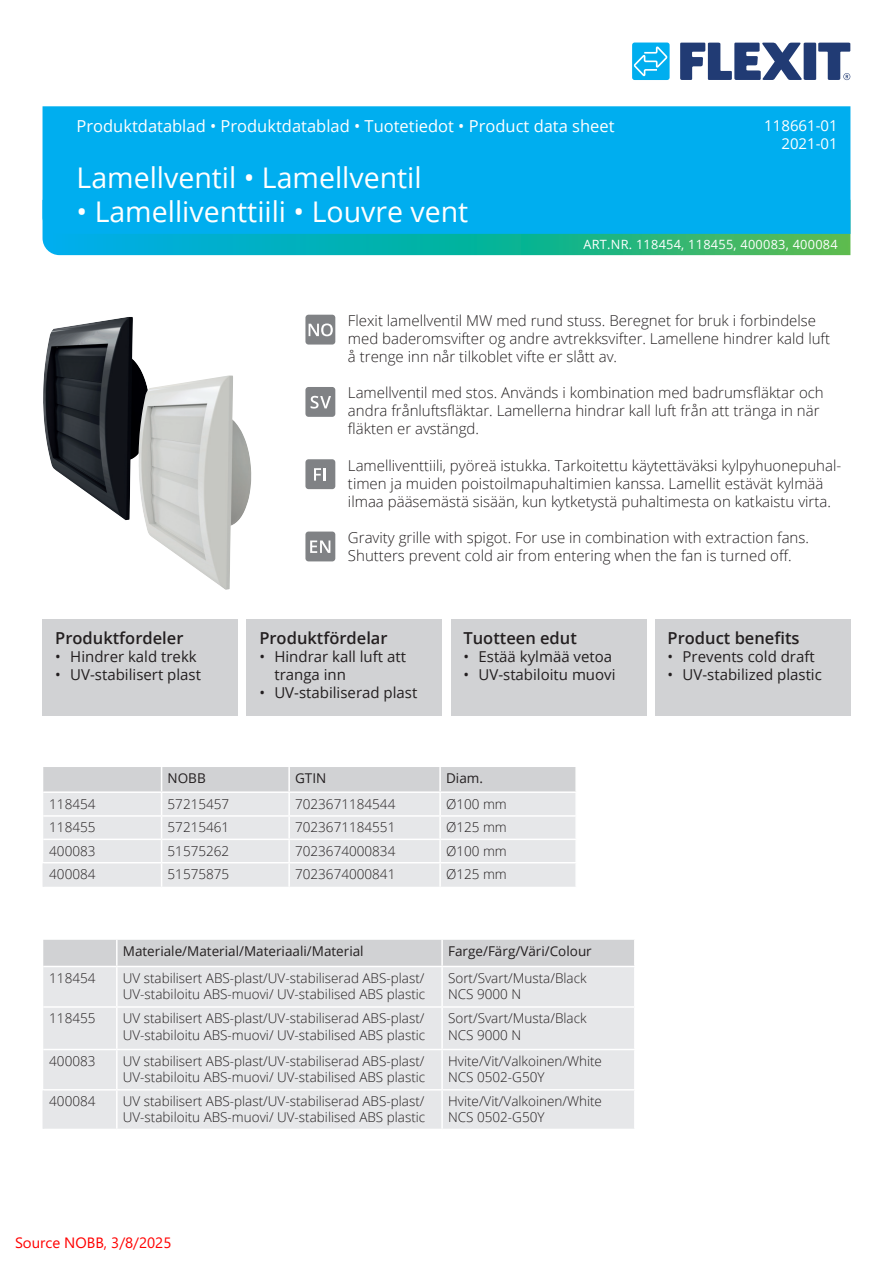
<style>
.page{position:relative;width:893px;height:1263px;background:#fff}
.page>*{position:absolute;margin:0;border:0;box-sizing:border-box;transform-origin:0 0}
.t1{font:28.5px "Open Sans";color:#fff}
.t2{font:16.5px "Open Sans";color:#fff}
.t3{font:600 16.5px "Open Sans";color:#231f20}
.t4{font:300 15px/18px "Open Sans";color:#231f20}
.t5{font:15px/18px "Open Sans";color:#231f20}
.t6{font:15px "Segoe WP";color:#f00}
.t7{font:15px/18px "Open Sans";color:#fff;text-align:right}
.t8{font:300 13.5px/16.2px "Open Sans";color:#231f20}
.t9{font:13.5px "Open Sans";color:#231f20}
.t10{font:12.75px "Open Sans";letter-spacing:.02em;color:#fff}
</style>
<div class="page">
<svg style="left:680px;top:43px;width:170px;height:37px"></svg>
<div style="left:632px;top:43px;width:38px;height:37px;background:#00aeef;border-radius:3px"></div>
<svg style="left:634px;top:46px;width:34px;height:30px"></svg>
<svg style="left:43px;top:234px;width:807px;height:21px;background:#16b3a0"></svg>
<div style="left:43px;top:106px;width:807px;height:128px;background:#00aeef"></div>
<div style="left:43px;top:619px;width:195px;height:96px;background:#d1d2d4"></div>
<svg style="left:43px;top:767px;width:533px;height:120px;background:#e3e3e5"></svg>
<hr style="left:289px;top:838px;width:151px;height:2px;background:#fff">
<hr style="left:288px;top:840px;width:2px;height:22px;background:#fff">
<hr style="left:440px;top:838px;width:137px;height:2px;background:#fff">
<hr style="left:439px;top:840px;width:2px;height:22px;background:#fff">
<hr style="left:575px;top:840px;width:2px;height:22px;background:#fff">
<div style="left:247px;top:619px;width:195px;height:96px;background:#d1d2d4"></div>
<div style="left:451px;top:619px;width:195px;height:96px;background:#d1d2d4"></div>
<div style="left:655px;top:619px;width:195px;height:96px;background:#d1d2d4"></div>
<div style="left:305px;top:315px;width:30px;height:30px;background:#808285;border-radius:3px"></div>
<svg style="left:309px;top:323px;width:24px;height:13px"></svg>
<div style="left:305px;top:387px;width:30px;height:30px;background:#808285;border-radius:3px"></div>
<svg style="left:311px;top:396px;width:20px;height:13px"></svg>
<div style="left:305px;top:459px;width:30px;height:30px;background:#808285;border-radius:3px"></div>
<svg style="left:314px;top:468px;width:12px;height:13px"></svg>
<div style="left:305px;top:531px;width:30px;height:30px;background:#808285;border-radius:3px"></div>
<svg style="left:310px;top:540px;width:20px;height:13px"></svg>
<svg style="left:43px;top:940px;width:591px;height:189px;background:#dadbdd"></svg>
<div style="left:118px;top:967px;width:516px;height:162px;background:#e6e7e9"></div>
<hr style="left:43px;top:1089px;width:74px;height:1px;background:#fff">
<hr style="left:117px;top:1089px;width:325px;height:1px;background:#fff">
<hr style="left:116px;top:1090px;width:2px;height:39px;background:#fff">
<hr style="left:442px;top:1089px;width:194px;height:1px;background:#fff">
<hr style="left:441px;top:1090px;width:2px;height:39px;background:#fff">
<hr style="left:43px;top:1090px;width:1px;height:39px;background:#e6e7e9">
<hr style="left:116px;top:940px;width:2px;height:26px;background:#fff">
<hr style="left:441px;top:940px;width:2px;height:26px;background:#fff">
<hr style="left:43px;top:966px;width:74px;height:1px;background:#fff">
<hr style="left:117px;top:966px;width:325px;height:1px;background:#fff">
<hr style="left:116px;top:967px;width:2px;height:39px;background:#fff">
<hr style="left:442px;top:966px;width:194px;height:1px;background:#fff">
<hr style="left:441px;top:967px;width:2px;height:39px;background:#fff">
<hr style="left:43px;top:1006px;width:74px;height:2px;background:#fff">
<hr style="left:117px;top:1006px;width:325px;height:2px;background:#fff">
<hr style="left:116px;top:1008px;width:2px;height:41px;background:#fff">
<hr style="left:442px;top:1006px;width:194px;height:2px;background:#fff">
<hr style="left:441px;top:1008px;width:2px;height:41px;background:#fff">
<hr style="left:43px;top:1049px;width:74px;height:1px;background:#fff">
<hr style="left:117px;top:1049px;width:325px;height:1px;background:#fff">
<hr style="left:116px;top:1050px;width:2px;height:39px;background:#fff">
<hr style="left:442px;top:1049px;width:194px;height:1px;background:#fff">
<hr style="left:441px;top:1050px;width:2px;height:39px;background:#fff">
<img style="left:43px;top:317px;width:100px;height:203px">
<img style="left:138px;top:375px;width:113px;height:215px">
<p class="t2" style="left:77px;top:114px;width:539px">Produktdatablad • Produktdatablad • Tuotetiedot • Product data sheet</p>
<h1 class="t1" style="left:77px;top:158px;width:347px">Lamellventil • Lamellventil</h1>
<h1 class="t1" style="left:77px;top:192px;width:393px">• Lamelliventtiili • Louvre vent</h1>
<p class="t7" style="left:764px;top:116px;width:75px">118661-01<br>2021-01</p>
<p class="t10" style="left:583px;top:236px;width:256px">ART.NR. 118454, 118455, 400083, 400084</p>
<p class="t4" style="left:348px;top:311px;width:484px">Flexit lamellventil MW med rund stuss. Beregnet for bruk i forbindelse med baderomsvifter og andre avtrekksvifter. Lamellene hindrer kald luft å trenge inn når tilkoblet vifte er slått av.</p>
<p class="t3" style="left:55px;top:627px;width:130px">Produktfordeler</p>
<p class="t5" style="left:55px;top:647px;width:143px">• Hindrer kald trekk</p>
<p class="t5" style="left:55px;top:665px;width:147px">• UV-stabilisert plast</p>
<p class="t4" style="left:348px;top:384px;width:477px">Lamellventil med stos. Används i kombination med badrumsfläktar och andra frånluftsfläktar. Lamellerna hindrar kall luft från att tränga in när fläkten er avstängd.</p>
<p class="t4" style="left:348px;top:456px;width:495px">Lamelliventtiili, pyöreä istukka. Tarkoitettu käytettäväksi kylpyhuonepuhal&shy;timen ja muiden poistoilmapuhaltimien kanssa. Lamellit estävät kylmää ilmaa pääsemästä sisään, kun kytketystä puhaltimesta on katkaistu virta.</p>
<p class="t4" style="left:348px;top:528px;width:463px">Gravity grille with spigot. For use in combination with extraction fans.<br>Shutters prevent cold air from entering when the fan is turned off.</p>
<p class="t3" style="left:259px;top:627px;width:130px">Produktfördelar</p>
<p class="t5" style="left:274px;top:647px;width:133px;text-indent:-15px">• Hindrar kall luft att tranga inn</p>
<p class="t5" style="left:259px;top:683px;width:159px">• UV-stabiliserad plast</p>
<p class="t3" style="left:463px;top:627px;width:115px">Tuotteen edut</p>
<p class="t5" style="left:463px;top:647px;width:150px">• Estää kylmää vetoa</p>
<p class="t5" style="left:463px;top:665px;width:154px">• UV-stabiloitu muovi</p>
<p class="t3" style="left:668px;top:627px;width:133px">Product benefits</p>
<p class="t5" style="left:668px;top:647px;width:149px">• Prevents cold draft</p>
<p class="t5" style="left:668px;top:665px;width:156px">• UV-stabilized plastic</p>
<p class="t9" style="left:168px;top:769px;width:40px">NOBB</p>
<p class="t9" style="left:295px;top:769px;width:33px">GTIN</p>
<p class="t9" style="left:446px;top:769px;width:38px">Diam.</p>
<p class="t8" style="left:49px;top:795px;width:48px">118454</p>
<p class="t8" style="left:168px;top:795px;width:63px">57215457</p>
<p class="t8" style="left:295px;top:795px;width:102px">7023671184544</p>
<p class="t8" style="left:446px;top:795px;width:62px">Ø100 mm</p>
<p class="t8" style="left:49px;top:819px;width:48px">118455</p>
<p class="t8" style="left:168px;top:819px;width:63px">57215461</p>
<p class="t8" style="left:295px;top:819px;width:102px">7023671184551</p>
<p class="t8" style="left:446px;top:819px;width:62px">Ø125 mm</p>
<p class="t8" style="left:49px;top:842px;width:48px">400083</p>
<p class="t8" style="left:168px;top:842px;width:63px">51575262</p>
<p class="t8" style="left:295px;top:842px;width:102px">7023674000834</p>
<p class="t8" style="left:446px;top:842px;width:62px">Ø100 mm</p>
<p class="t8" style="left:49px;top:866px;width:48px">400084</p>
<p class="t8" style="left:168px;top:866px;width:63px">51575875</p>
<p class="t8" style="left:295px;top:866px;width:102px">7023674000841</p>
<p class="t8" style="left:446px;top:866px;width:62px">Ø125 mm</p>
<p class="t9" style="left:123px;top:942px;width:242px">Materiale/Material/Materiaali/Material</p>
<p class="t9" style="left:448px;top:942px;width:145px">Farge/Färg/Väri/Colour</p>
<p class="t8" style="left:49px;top:969px;width:48px">118454</p>
<p class="t8" style="left:123px;top:969px;width:304px">UV stabilisert ABS-plast/UV-stabiliserad ABS-plast/<br>UV-stabiloitu ABS-muovi/ UV-stabilised ABS plastic</p>
<p class="t8" style="left:448px;top:969px;width:140px">Sort/Svart/Musta/Black<br>NCS 9000 N</p>
<p class="t8" style="left:49px;top:1010px;width:48px">118455</p>
<p class="t8" style="left:123px;top:1010px;width:304px">UV stabilisert ABS-plast/UV-stabiliserad ABS-plast/<br>UV-stabiloitu ABS-muovi/ UV-stabilised ABS plastic</p>
<p class="t8" style="left:448px;top:1010px;width:140px">Sort/Svart/Musta/Black<br>NCS 9000 N</p>
<p class="t8" style="left:49px;top:1052px;width:48px">400083</p>
<p class="t8" style="left:123px;top:1052px;width:304px">UV stabilisert ABS-plast/UV-stabiliserad ABS-plast/<br>UV-stabiloitu ABS-muovi/ UV-stabilised ABS plastic</p>
<p class="t8" style="left:448px;top:1052px;width:155px">Hvite/Vit/Valkoinen/White<br>NCS 0502-G50Y</p>
<p class="t8" style="left:49px;top:1093px;width:48px">400084</p>
<p class="t8" style="left:123px;top:1093px;width:304px">UV stabilisert ABS-plast/UV-stabiliserad ABS-plast/<br>UV-stabiloitu ABS-muovi/ UV-stabilised ABS plastic</p>
<p class="t8" style="left:448px;top:1093px;width:155px">Hvite/Vit/Valkoinen/White<br>NCS 0502-G50Y</p>
<p class="t6" style="left:15px;top:1232px;width:158px">Source NOBB, 3/8/2025</p>
</div>
